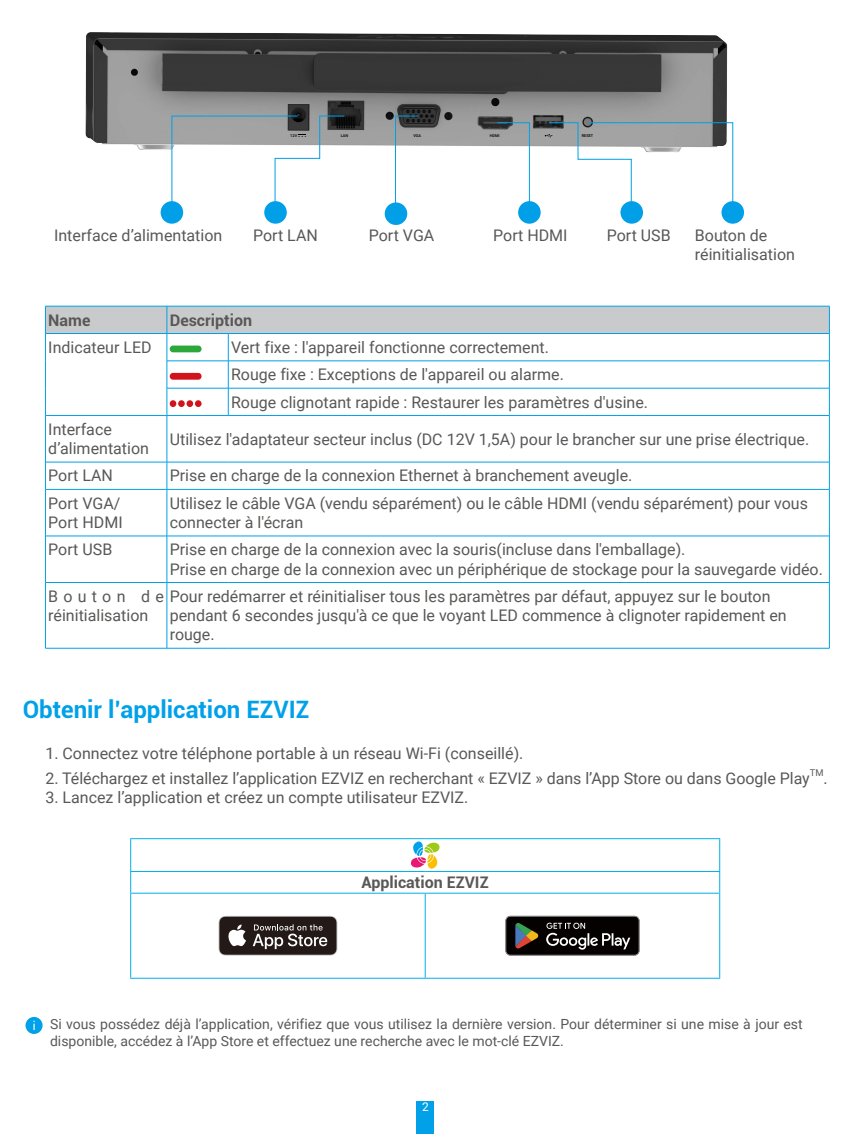
<style>
.page{position:relative;width:851px;height:1134px;background:#fff}
.page>*{position:absolute;margin:0;border:0;box-sizing:border-box;transform-origin:0 0}
.t1{font:700 24px "Roboto";color:#00a1e9}
.t2{font:16px/19.2px "Roboto";color:#595857}
.t3{font:700 16px "Roboto";color:#595857}
.t4{font:14px/16.8px "Roboto";color:#595857}
.t5{font:12px "Roboto";color:#fff}
.t6{font:9.4px "Roboto";color:#595857}
.t7{font:500 3.8px "Roboto";color:#000}
</style>
<div class="page">
<div style="left:417px;top:1101px;width:17px;height:33px;background:#00a1e9"></div>
<img style="left:85px;top:32px;width:649px;height:133px">
<div style="left:161px;top:201px;width:22px;height:23px;background:#009fe8;border-radius:50%"></div>
<div style="left:264px;top:201px;width:23px;height:23px;background:#009fe8;border-radius:50%"></div>
<div style="left:384px;top:202px;width:23px;height:23px;background:#009fe8;border-radius:50%"></div>
<div style="left:518px;top:201px;width:22px;height:23px;background:#009fe8;border-radius:50%"></div>
<div style="left:620px;top:201px;width:23px;height:23px;background:#009fe8;border-radius:50%"></div>
<div style="left:721px;top:201px;width:23px;height:23px;background:#009fe8;border-radius:50%"></div>
<svg style="left:171px;top:115px;width:174px;height:98px"></svg>
<svg style="left:395px;top:115px;width:24px;height:98px"></svg>
<svg style="left:497px;top:122px;width:33px;height:91px"></svg>
<svg style="left:544px;top:122px;width:189px;height:91px"></svg>
<hr style="left:166px;top:416px;width:1px;height:46px;background:#00a1e9">
<svg style="left:166px;top:463px;width:1px;height:26px"></svg>
<hr style="left:166px;top:489px;width:1px;height:47px;background:#00a1e9">
<hr style="left:166px;top:536px;width:1px;height:46px;background:#00a1e9">
<hr style="left:166px;top:583px;width:1px;height:65px;background:#00a1e9">
<hr style="left:167px;top:415px;width:61px;height:1px;background:#00a1e9">
<hr style="left:167px;top:462px;width:61px;height:1px;background:#00a1e9">
<hr style="left:228px;top:462px;width:601px;height:1px;background:#00a1e9">
<hr style="left:167px;top:489px;width:61px;height:1px;background:#00a1e9">
<hr style="left:228px;top:489px;width:601px;height:1px;background:#00a1e9">
<hr style="left:167px;top:536px;width:61px;height:1px;background:#00a1e9">
<hr style="left:228px;top:536px;width:601px;height:1px;background:#00a1e9">
<hr style="left:167px;top:582px;width:61px;height:1px;background:#00a1e9">
<hr style="left:228px;top:582px;width:601px;height:1px;background:#00a1e9">
<hr style="left:167px;top:648px;width:61px;height:1px;background:#00a1e9">
<hr style="left:228px;top:648px;width:601px;height:1px;background:#00a1e9">
<hr style="left:228px;top:415px;width:601px;height:1px;background:#00a1e9">
<hr style="left:828px;top:416px;width:1px;height:46px;background:#00a1e9">
<svg style="left:828px;top:462px;width:1px;height:27px"></svg>
<hr style="left:828px;top:489px;width:1px;height:47px;background:#00a1e9">
<hr style="left:828px;top:536px;width:1px;height:46px;background:#00a1e9">
<hr style="left:828px;top:583px;width:1px;height:65px;background:#00a1e9">
<hr style="left:45px;top:415px;width:122px;height:1px;background:#00a1e9">
<hr style="left:45px;top:416px;width:1px;height:46px;background:#00a1e9">
<hr style="left:45px;top:462px;width:122px;height:1px;background:#00a1e9">
<svg style="left:45px;top:462px;width:1px;height:27px"></svg>
<hr style="left:45px;top:489px;width:122px;height:1px;background:#00a1e9">
<hr style="left:45px;top:489px;width:1px;height:47px;background:#00a1e9">
<hr style="left:45px;top:536px;width:122px;height:1px;background:#00a1e9">
<hr style="left:45px;top:536px;width:1px;height:46px;background:#00a1e9">
<hr style="left:45px;top:582px;width:122px;height:1px;background:#00a1e9">
<hr style="left:45px;top:583px;width:1px;height:65px;background:#00a1e9">
<hr style="left:45px;top:648px;width:122px;height:1px;background:#00a1e9">
<svg style="left:45px;top:306px;width:784px;height:109px"></svg>
<div style="left:170px;top:346px;width:31px;height:6px;background:#2ba839;border-radius:3px"></div>
<div style="left:170px;top:373px;width:31px;height:7px;background:#d1131c;border-radius:3px"></div>
<div style="left:170px;top:400px;width:6px;height:7px;background:#d1131c;border-radius:50%"></div>
<div style="left:195px;top:400px;width:6px;height:7px;background:#d1131c;border-radius:50%"></div>
<div style="left:178px;top:400px;width:7px;height:7px;background:#d1131c;border-radius:50%"></div>
<div style="left:186px;top:400px;width:7px;height:7px;background:#d1131c;border-radius:50%"></div>
<hr style="left:130px;top:838px;width:295px;height:1px;background:#00afec">
<hr style="left:130px;top:839px;width:1px;height:32px;background:#00afec">
<hr style="left:425px;top:838px;width:295px;height:1px;background:#00afec">
<hr style="left:719px;top:839px;width:1px;height:32px;background:#00afec">
<hr style="left:130px;top:871px;width:295px;height:1px;background:#00afec">
<svg style="left:130px;top:872px;width:1px;height:21px"></svg>
<hr style="left:425px;top:871px;width:295px;height:1px;background:#00afec">
<svg style="left:719px;top:872px;width:1px;height:21px"></svg>
<hr style="left:130px;top:893px;width:295px;height:1px;background:#00afec">
<hr style="left:130px;top:894px;width:1px;height:84px;background:#00afec">
<hr style="left:425px;top:893px;width:295px;height:1px;background:#00afec">
<hr style="left:424px;top:894px;width:1px;height:84px;background:#00afec">
<hr style="left:719px;top:894px;width:1px;height:84px;background:#00afec">
<hr style="left:130px;top:978px;width:295px;height:1px;background:#00afec">
<hr style="left:425px;top:978px;width:295px;height:1px;background:#00afec">
<svg style="left:411px;top:841px;width:29px;height:28px"></svg>
<svg style="left:218px;top:916px;width:119px;height:39px;background:#4c4442"></svg>
<svg style="left:505px;top:916px;width:134px;height:39px;background:#2c2725"></svg>
<div style="left:26px;top:1017px;width:17px;height:17px;background:#00a1e9;border-radius:50%"></div>
<svg style="left:33px;top:1021px;width:2px;height:9px"></svg>
<p class="t7" style="left:290px;top:133px;width:8px">12V</p>
<p class="t7" style="left:341px;top:133px;width:9px">LAN</p>
<p class="t7" style="left:413px;top:133px;width:9px">VGA</p>
<p class="t7" style="left:489px;top:133px;width:11px">HDMI</p>
<p class="t7" style="left:581px;top:133px;width:13px">RESET</p>
<p class="t2" style="left:54px;top:225px;width:170px">Interface d’alimentation</p>
<p class="t2" style="left:253px;top:225px;width:66px">Port LAN</p>
<p class="t2" style="left:369px;top:225px;width:67px">Port VGA</p>
<p class="t2" style="left:493px;top:225px;width:76px">Port HDMI</p>
<p class="t2" style="left:606px;top:225px;width:65px">Port USB</p>
<p class="t2" style="left:694px;top:225px;width:101px">Bouton de réinitialisation</p>
<p class="t3" style="left:48px;top:309px;width:44px">Name</p>
<p class="t3" style="left:170px;top:309px;width:84px">Description</p>
<p class="t2" style="left:48px;top:337px;width:105px">Indicateur LED</p>
<p class="t2" style="left:231px;top:333px;width:418px;line-height:27.4px">Vert fixe : l'appareil fonctionne correctement.<br>Rouge fixe : Exceptions de l'appareil ou alarme.<br>Rouge clignotant rapide : Restaurer les paramètres d'usine.</p>
<p class="t2" style="left:48px;top:419px;width:102px">Interface d’alimentation</p>
<p class="t2" style="left:170px;top:429px;width:641px">Utilisez l'adaptateur secteur inclus (DC 12V 1,5A) pour le brancher sur une prise électrique.</p>
<p class="t2" style="left:48px;top:466px;width:66px">Port LAN</p>
<p class="t2" style="left:170px;top:466px;width:464px">Prise en charge de la connexion Ethernet à branchement aveugle.</p>
<p class="t2" style="left:48px;top:493px;width:76px">Port VGA/<br>Port HDMI</p>
<p class="t2" style="left:170px;top:493px;width:639px">Utilisez le câble VGA (vendu séparément) ou le câble HDMI (vendu séparément) pour vous connecter à l'écran</p>
<p class="t2" style="left:48px;top:539px;width:65px">Port USB</p>
<p class="t2" style="left:170px;top:539px;width:654px">Prise en charge de la connexion avec la souris(incluse dans l'emballage).<br>Prise en charge de la connexion avec un périphérique de stockage pour la sauvegarde vidéo.</p>
<p class="t2" style="left:48px;top:586px;width:723px">B o u t o n d e Pour redémarrer et réinitialiser tous les paramètres par défaut, appuyez sur le bouton réinitialisation</p>
<p class="t2" style="left:170px;top:605px;width:618px">pendant 6 secondes jusqu'à ce que le voyant LED commence à clignoter rapidement en rouge.</p>
<h1 class="t1" style="left:23px;top:692px;width:288px">Obtenir l’application EZVIZ</h1>
<p class="t2" style="left:45px;top:743px;width:479px">1. Connectez votre téléphone portable à un réseau Wi-Fi (conseillé).</p>
<p class="t2" style="left:45px;top:768px;width:765px">2. Téléchargez et installez l’application EZVIZ en recherchant « EZVIZ » dans l’App Store ou dans Google Play</p>
<p class="t6" style="left:809px;top:766px;width:15px">TM</p>
<p class="t2" style="left:823px;top:768px;width:6px">.</p>
<p class="t2" style="left:45px;top:787px;width:424px">3. Lancez l’application et créez un compte utilisateur EZVIZ.</p>
<p class="t3" style="left:361px;top:871px;width:129px">Application EZVIZ</p>
<p class="t4" style="left:50px;top:1015px;width:754px">Si vous possédez déjà l’application, vérifiez que vous utilisez la dernière version. Pour déterminer si une mise à jour est disponible, accédez à l’App Store et effectuez une recherche avec le mot-clé EZVIZ.</p>
<p class="t5" style="left:422px;top:1099px;width:8px">2</p>
</div>
